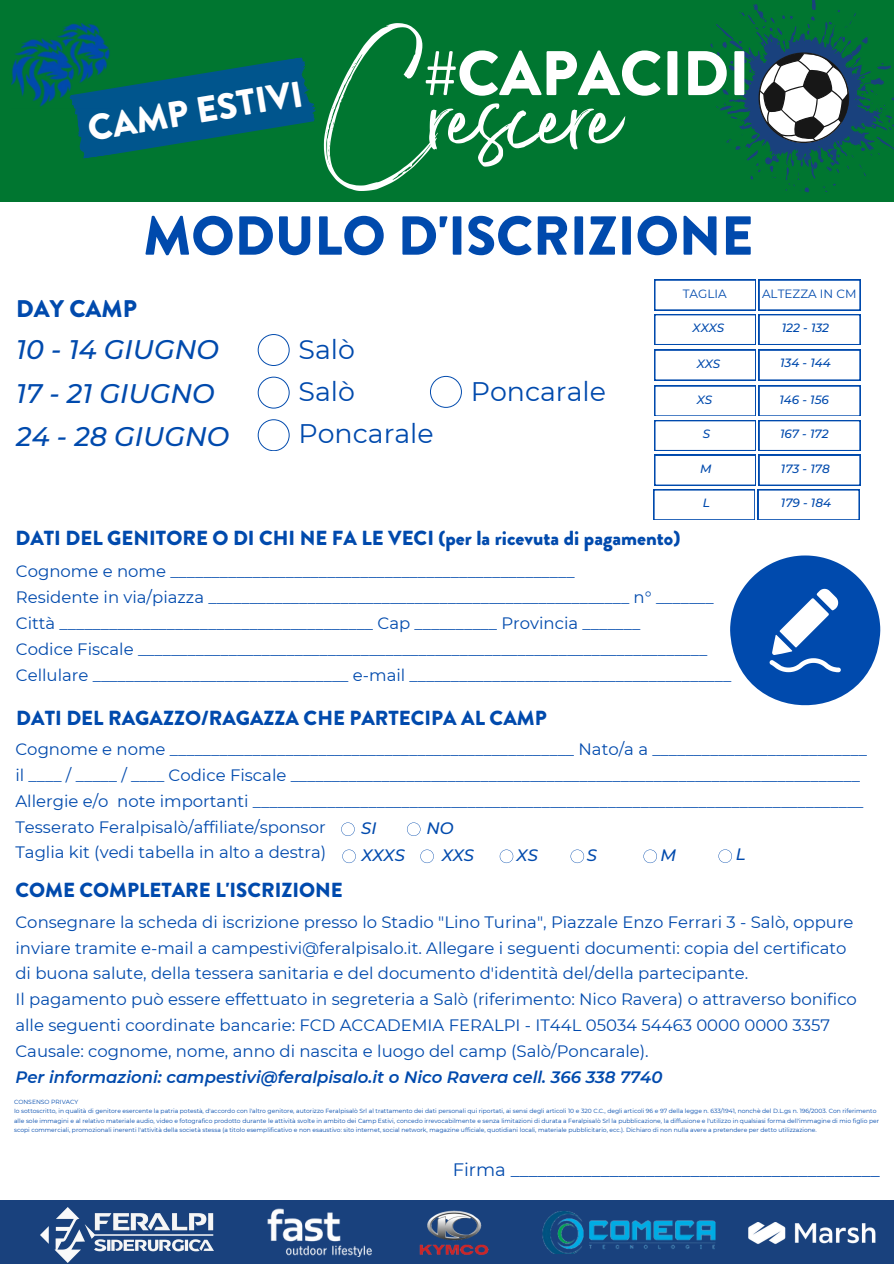
<style>
.page{position:relative;width:894px;height:1264px;background:#fff}
.page>*{position:absolute;margin:0;border:0;box-sizing:border-box;transform-origin:0 0}
.t1{font:102.75px "Sisterhood";color:#fff}
.t2{font:900 62.85px "Brandon Grotesque";color:#fff}
.t3{font:900 54.75px "Brandon Grotesque";color:#004aad}
.t4{font:900 36.3px "Brandon Grotesque";color:#fff}
.t5{font:italic 500 26.85px/44px "Montserrat";color:#004aad}
.t6{font:26.85px "Montserrat";color:#004aad}
.t7{font:900 24px "Brandon Grotesque";color:#004aad}
.t8{font:900 20.4px "Brandon Grotesque";color:#004aad}
.t9{font:18px "Montserrat";color:#004aad}
.t10{font:16.5px/25.8px "Montserrat";color:#004aad}
.t11{font:italic 600 16.5px "Montserrat";color:#004aad}
.t12{font:italic 500 16.5px "Montserrat";color:#004aad}
.t13{font:italic 500 12px "Montserrat";color:#004aad}
.t14{font:12px "Montserrat";color:#004aad}
.t15{font:6px/9.4px "Montserrat";color:#004aad}
</style>
<div class="page">
<div style="left:0;top:0;width:893px;height:202px;background:#007630"></div>
<svg style="left:74px;top:57px;width:242px;height:102px"></svg>
<img style="left:12px;top:24px;width:99px;height:84px">
<svg style="left:257px;top:334px;width:32px;height:31px"></svg>
<svg style="left:257px;top:376px;width:32px;height:32px"></svg>
<svg style="left:257px;top:419px;width:32px;height:32px"></svg>
<svg style="left:430px;top:376px;width:31px;height:31px"></svg>
<svg style="left:341px;top:822px;width:13px;height:14px"></svg>
<svg style="left:407px;top:822px;width:13px;height:14px"></svg>
<svg style="left:342px;top:849px;width:14px;height:14px"></svg>
<svg style="left:420px;top:849px;width:13px;height:14px"></svg>
<svg style="left:499px;top:849px;width:14px;height:14px"></svg>
<svg style="left:570px;top:849px;width:14px;height:14px"></svg>
<svg style="left:643px;top:849px;width:13px;height:14px"></svg>
<svg style="left:718px;top:849px;width:13px;height:13px"></svg>
<svg style="left:730px;top:555px;width:150px;height:151px"></svg>
<svg style="left:654px;top:280px;width:205px;height:64px"></svg>
<svg style="left:653px;top:350px;width:206px;height:170px"></svg>
<svg style="left:710px;top:0;width:183px;height:193px"></svg>
<div style="left:0;top:1200px;width:893px;height:63px;background:#19417d"></div>
<img style="left:267px;top:1208px;width:105px;height:48px">
<img style="left:41px;top:1207px;width:172px;height:55px">
<img style="left:419px;top:1210px;width:70px;height:44px">
<img style="left:542px;top:1211px;width:174px;height:41px">
<img style="left:748px;top:1222px;width:128px;height:22px">
<p class="t4" style="left:84px;top:103px;width:219px;rotate:-9deg">CAMP ESTIVI</p>
<p class="t1" style="left:325px;top:90px;width:296px">Crescere</p>
<p class="t2" style="left:423px;top:29px;width:327px">#CAPACIDI</p>
<p class="t3" style="left:143px;top:197px;width:611px">MODULO D'ISCRIZIONE</p>
<h5 class="t7" style="left:16px;top:292px;width:122px">DAY CAMP</h5>
<p class="t5" style="left:16px;top:327px;width:215px">10 - 14 GIUGNO<br>17 - 21 GIUGNO<br>24 - 28 GIUGNO</p>
<p class="t6" style="left:298px;top:333px;width:58px">Salò</p>
<h6 class="t6" style="left:298px;top:375px;width:58px">Salò</h6>
<p class="t6" style="left:470px;top:374px;width:137px">Poncarale</p>
<p class="t6" style="left:298px;top:417px;width:137px">Poncarale</p>
<p class="t14" style="left:682px;top:286px;width:45px">TAGLIA</p>
<p class="t14" style="left:761px;top:286px;width:96px">ALTEZZA IN CM</p>
<p class="t13" style="left:692px;top:321px;width:33px">XXXS</p>
<p class="t13" style="left:781px;top:321px;width:49px">122 - 132</p>
<p class="t13" style="left:696px;top:357px;width:25px">XXS</p>
<p class="t13" style="left:779px;top:356px;width:52px">134 - 144</p>
<p class="t13" style="left:696px;top:392px;width:17px">XS</p>
<p class="t13" style="left:779px;top:392px;width:51px">146 - 156</p>
<p class="t13" style="left:702px;top:426px;width:9px">S</p>
<p class="t13" style="left:779px;top:426px;width:50px">167 - 172</p>
<p class="t13" style="left:700px;top:462px;width:13px">M</p>
<p class="t13" style="left:780px;top:461px;width:50px">173 - 178</p>
<p class="t13" style="left:702px;top:495px;width:9px">L</p>
<p class="t13" style="left:780px;top:495px;width:52px">179 - 184</p>
<p class="t8" style="left:15px;top:523px;width:666px">DATI DEL GENITORE O DI CHI NE FA LE VECI (per la ricevuta di pagamento)</p>
<h6 class="t10" style="left:16px;top:558px;width:560px">Cognome e nome _________________________________________________</h6>
<p class="t10" style="left:16px;top:584px;width:699px">Residente in via/piazza ___________________________________________________ n° _______</p>
<p class="t10" style="left:16px;top:610px;width:625px">Città ______________________________________ Cap __________ Provincia _______</p>
<p class="t10" style="left:16px;top:635px;width:692px">Codice Fiscale _____________________________________________________________________</p>
<p class="t8" style="left:16px;top:703px;width:531px">DATI DEL RAGAZZO/RAGAZZA CHE PARTECIPA AL CAMP</p>
<h2 class="t10" style="left:15px;top:736px;width:852px">Cognome e nome _________________________________________________ Nato/a a __________________________</h2>
<p class="t10" style="left:15px;top:762px;width:845px">il ____ / _____ / ____ Codice Fiscale _____________________________________________________________________</p>
<h1 class="t10" style="left:15px;top:787px;width:849px">Allergie e/o note importanti __________________________________________________________________________</h1>
<h4 class="t10" style="left:15px;top:813px;width:311px">Tesserato Feralpisalò/affiliate/sponsor</h4>
<p class="t10" style="left:15px;top:839px;width:312px">Taglia kit (vedi tabella in alto a destra)</p>
<p class="t12" style="left:361px;top:818px;width:17px">SI</p>
<p class="t12" style="left:426px;top:818px;width:29px">NO</p>
<p class="t12" style="left:361px;top:845px;width:45px">XXXS</p>
<p class="t12" style="left:441px;top:845px;width:34px">XXS</p>
<p class="t12" style="left:516px;top:845px;width:23px">XS</p>
<p class="t12" style="left:586px;top:844px;width:12px">S</p>
<p class="t12" style="left:660px;top:844px;width:17px">M</p>
<p class="t12" style="left:735px;top:844px;width:11px">L</p>
<h6 class="t8" style="left:15px;top:875px;width:329px">COME COMPLETARE L'ISCRIZIONE</h6>
<p class="t10" style="left:15px;top:908px;width:839px">Consegnare la scheda di iscrizione presso lo Stadio "Lino Turina", Piazzale Enzo Ferrari 3 - Salò, oppure inviare tramite e-mail a campestivi@feralpisalo.it. Allegare i seguenti documenti: copia del certificato di buona salute, della tessera sanitaria e del documento d'identità del/della partecipante.</p>
<p class="t10" style="left:15px;top:986px;width:842px">Il pagamento può essere effettuato in segreteria a Salò (riferimento: Nico Ravera) o attraverso bonifico alle seguenti coordinate bancarie: FCD ACCADEMIA FERALPI - IT44L 05034 54463 0000 0000 3357</p>
<p class="t10" style="left:15px;top:1038px;width:634px">Causale: cognome, nome, anno di nascita e luogo del camp (Salò/Poncarale).</p>
<p class="t11" style="left:15px;top:1066px;width:648px">Per informazioni: campestivi@feralpisalo.it o Nico Ravera cell. 366 338 7740</p>
<p class="t15" style="left:14px;top:1097px;width:66px">CONSENSO PRIVACY</p>
<p class="t15" style="left:14px;top:1106px;width:866px">Io sottoscritto, in qualità di genitore esercente la patria potestà, d'accordo con l'altro genitore, autorizzo Feralpisalò Srl al trattamento dei dati personali qui riportati, ai sensi degli articoli 10 e 320 C.C., degli articoli 96 e 97 della legge n. 633/1941, nonchè del D.L.gs n. 196/2003. Con riferimento alle sole immagini e al relativo materiale audio, video e fotografico prodotto durante le attività svolte in ambito dei Camp Estivi, concedo irrevocabilmente e senza limitazioni di durata a Feralpisalò Srl la pubblicazione, la diffusione e l'utilizzo in qualsiasi forma dell'immagine di mio figlio per scopi commerciali, promozionali inerenti l'attività della società stessa (a titolo esemplificativo e non esaustivo: sito internet, social network, magazine ufficiale, quotidiani locali, materiale pubblicitario, ecc.). Dichiaro di non nulla avere a pretendere per detto utilizzazione.</p>
<p class="t9" style="left:452px;top:1158px;width:428px">Firma _________________________________________</p>
</div>
